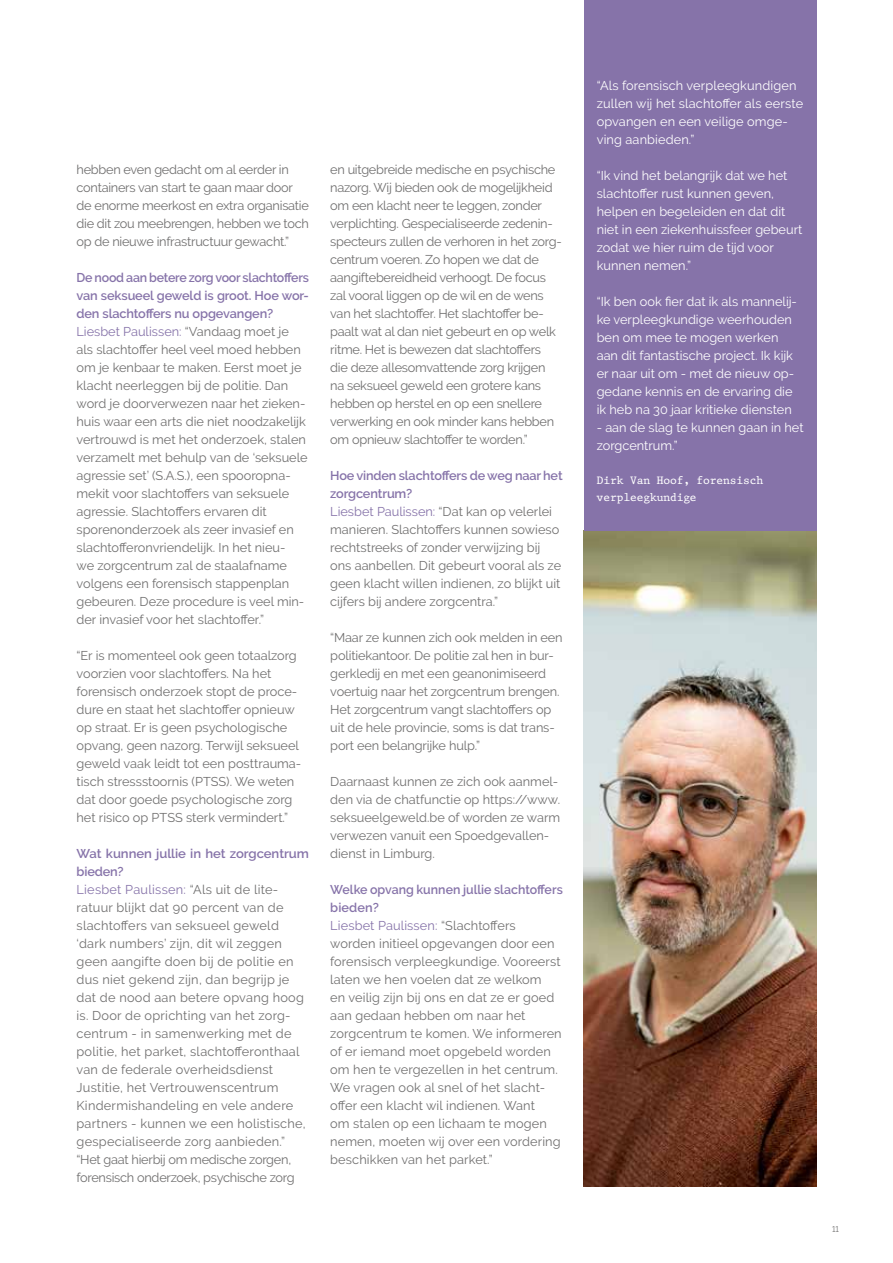
<style>
.page{position:relative;width:893px;height:1263px;background:#fff}
.page>*{position:absolute;margin:0;border:0;box-sizing:border-box;transform-origin:0 0}
.t1{font:12.75px/18px "Raleway";color:#706f6f}
.t2{font:12.75px/18px "Raleway";letter-spacing:-.02em;color:#706f6f}
.t3{font:12.75px/18px "Raleway";letter-spacing:.02em;color:#706f6f}
.t4{font:12.75px/18px "Raleway";color:#fff}
.t5{font:11.25px/16.5px "King";letter-spacing:-.01em;color:#fff}
.t6{font:8.25px "Raleway";color:#706f6f}
.s1{font-weight:600;color:#8673a9}
.s2{color:#8673a9}
</style>
<div class="page">
<img style="left:584px;top:530px;width:232px;height:656px">
<div style="left:584px;top:0;width:232px;height:530px;background:#8673a9"></div>
<p class="t2" style="left:77px;top:160px;width:234px">hebben even gedacht om al eerder in containers van start te gaan maar door de enorme meerkost en extra organisatie die dit zou meebrengen, hebben we toch op de nieuwe infrastructuur gewacht.”</p>
<p class="t1" style="left:77px;top:268px;width:234px"><span class="s1">De nood aan betere zorg voor slachtoffers van seksueel geweld is groot. Hoe wor&shy;den slachtoffers nu opgevangen?<br></span><span class="s2">Liesbet Paulissen:</span> “Vandaag moet je<br>als slachtoffer heel veel moed hebben om je kenbaar te maken. Eerst moet je klacht neerleggen bij de politie. Dan word je doorverwezen naar het zieken&shy;huis waar een arts die niet noodzakelijk vertrouwd is met het onderzoek, stalen verzamelt met behulp van de ‘seksuele agressie set’ (S.A.S.), een spooropna&shy;mekit voor slachtoffers van seksuele agressie. Slachtoffers ervaren dit sporenonderzoek als zeer invasief en slachtofferonvriendelijk. In het nieu-<br>we zorgcentrum zal de staalafname volgens een forensisch stappenplan gebeuren. Deze procedure is veel min&shy;der invasief voor het slachtoffer.”</p>
<p class="t1" style="left:77px;top:646px;width:226px">“Er is momenteel ook geen totaalzorg voorzien voor slachtoffers. Na het forensisch onderzoek stopt de proce&shy;dure en staat het slachtoffer opnieuw op straat. Er is geen psychologische opvang, geen nazorg. Terwijl seksueel geweld vaak leidt tot een posttrauma&shy;tisch stressstoornis (PTSS). We weten dat door goede psychologische zorg het risico op PTSS sterk vermindert.”</p>
<p class="t3" style="left:77px;top:844px;width:234px"><span class="s1">Wat kunnen jullie in het zorgcentrum bieden?<br></span><span class="s2">Liesbet Paulissen:</span> “Als uit de lite&shy;ratuur blijkt dat 90 percent van de slachtoffers van seksueel geweld ‘dark numbers’ zijn, dit wil zeggen geen aangifte doen bij de politie en dus niet gekend zijn, dan begrijp je dat de nood aan betere opvang hoog is. Door de oprichting van het zorg&shy;centrum - in samenwerking met de politie, het parket, slachtofferonthaal van de federale overheidsdienst Justitie, het Vertrouwenscentrum Kindermishandeling en vele andere partners - kunnen we een holistische, gespecialiseerde zorg aanbieden.” “Het gaat hierbij om medische zorgen, forensisch onderzoek, psychische zorg</p>
<p class="t2" style="left:330px;top:160px;width:233px">en uitgebreide medische en psychische nazorg. Wij bieden ook de mogelijkheid om een klacht neer te leggen, zonder verplichting. Gespecialiseerde zedenin&shy;specteurs zullen de verhoren in het zorg&shy;centrum voeren. Zo hopen we dat de aangiftebereidheid verhoogt. De focus zal vooral liggen op de wil en de wens van het slachtoffer. Het slachtoffer be&shy;paalt wat al dan niet gebeurt en op welk ritme. Het is bewezen dat slachtoffers die deze allesomvattende zorg krijgen na seksueel geweld een grotere kans hebben op herstel en op een snellere verwerking en ook minder kans hebben om opnieuw slachtoffer te worden.”</p>
<p class="t1" style="left:330px;top:466px;width:234px"><span class="s1">Hoe vinden slachtoffers de weg naar het zorgcentrum?<br></span><span class="s2">Liesbet Paulissen:</span> “Dat kan op velerlei manieren. Slachtoffers kunnen sowieso rechtstreeks of zonder verwijzing bij ons aanbellen. Dit gebeurt vooral als ze geen klacht willen indienen, zo blijkt uit cijfers bij andere zorgcentra.”</p>
<p class="t1" style="left:330px;top:628px;width:234px">“Maar ze kunnen zich ook melden in een politiekantoor. De politie zal hen in bur&shy;gerkledij en met een geanonimiseerd voertuig naar het zorgcentrum brengen.<br>Het zorgcentrum vangt slachtoffers op uit de hele provincie, soms is dat trans&shy;port een belangrijke hulp.”</p>
<p class="t1" style="left:330px;top:772px;width:231px">Daarnaast kunnen ze zich ook aanmel&shy;den via de chatfunctie op https://www. seksueelgeweld.be of worden ze warm verwezen vanuit een Spoedgevallen&shy;dienst in Limburg.</p>
<p class="t1" style="left:330px;top:880px;width:234px"><span class="s1">Welke opvang kunnen jullie slachtoffers bieden?<br></span><span class="s2">Liesbet Paulissen:</span> “Slachtoffers worden initieel opgevangen door een forensisch verpleegkundige. Vooreerst laten we hen voelen dat ze welkom<br>en veilig zijn bij ons en dat ze er goed aan gedaan hebben om naar het zorgcentrum te komen. We informeren of er iemand moet opgebeld worden om hen te vergezellen in het centrum.<br>We vragen ook al snel of het slacht&shy;offer een klacht wil indienen. Want<br>om stalen op een lichaam te mogen nemen, moeten wij over een vordering beschikken van het parket.”</p>
<p class="t4" style="left:597px;top:76px;width:208px">“Als forensisch verpleegkundigen zullen wij het slachtoffer als eerste opvangen en een veilige omge&shy;ving aanbieden.”</p>
<p class="t4" style="left:597px;top:166px;width:207px">“Ik vind het belangrijk dat we het slachtoffer rust kunnen geven, helpen en begeleiden en dat dit niet in een ziekenhuissfeer gebeurt zodat we hier ruim de tijd voor kunnen nemen.”</p>
<p class="t4" style="left:597px;top:292px;width:202px">“Ik ben ook fier dat ik als mannelij&shy;ke verpleegkundige weerhouden ben om mee te mogen werken aan dit fantastische project. Ik kijk er naar uit om - met de nieuw op&shy;gedane kennis en de ervaring die ik heb na 30 jaar kritieke diensten</p>
<p class="t4" style="left:597px;top:418px;width:208px">- aan de slag te kunnen gaan in het zorgcentrum.”</p>
<p class="t5" style="left:597px;top:472px;width:168px">Dirk Van Hoof, forensisch verpleegkundige</p>
<p class="t6" style="left:832px;top:1224px;width:8px">11</p>
</div>
